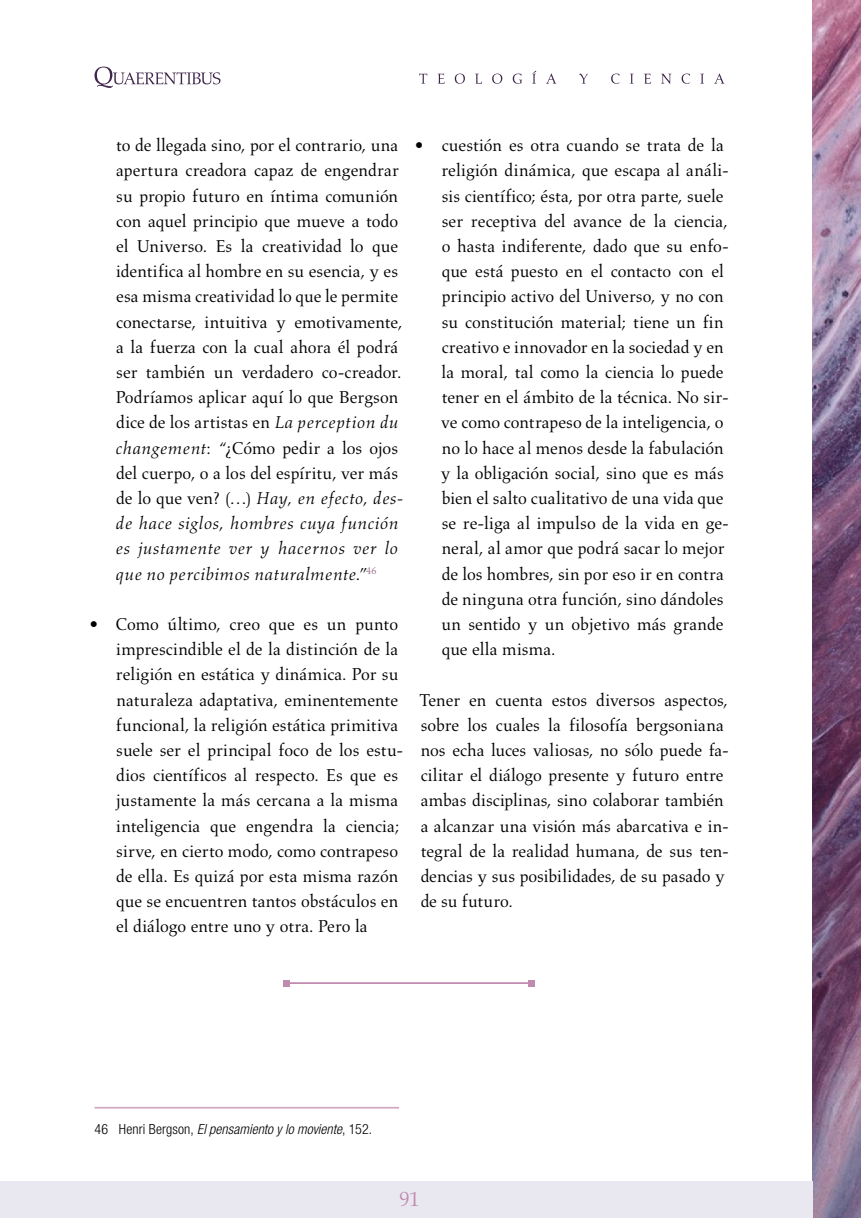
<style>
.page{position:relative;width:861px;height:1218px;background:#fff}
.page>*{position:absolute;margin:0;border:0;box-sizing:border-box;transform-origin:0 0}
.t1{font:21px "Aldus LT Std";color:#c18aaf}
.t2{font:17.5px/25.2px "Aldus LT Std";color:#000}
.t3{font:italic 300 condensed 14px "Helvetica Neue LT Std";color:#000}
.s1{font-style:italic}
.s2{font-style:normal}
</style>
<div class="page">
<img style="left:813px;top:0;width:48px;height:1218px">
<svg style="left:95px;top:67px;width:126px;height:21px"></svg>
<svg style="left:419px;top:71px;width:306px;height:13px"></svg>
<hr style="left:94px;top:1107px;width:305px;height:2px;background:#d1a7c2">
<hr style="left:287px;top:982px;width:245px;height:2px;background:#c18aaf">
<div style="left:284px;top:980px;width:6px;height:7px;background:#c18aaf"></div>
<div style="left:528px;top:980px;width:8px;height:7px;background:#c18aaf"></div>
<div style="left:0;top:1181px;width:813px;height:37px;background:#e9e8f1"></div>
<p class="t2" style="left:115px;top:133px;width:290px">to de llegada sino, por el contrario, una apertura creadora capaz de engendrar su propio futuro en íntima comunión con aquel principio que mueve a todo el Universo. Es la creatividad lo que identifica al hombre en su esencia, y es esa misma creatividad lo que le permite conectarse, intuitiva y emotivamente, a la fuerza con la cual ahora él podrá ser también un verdadero co-creador.<br>Podríamos aplicar aquí lo que Bergson dice de los artistas en <span class="s1">La perception du changement</span>: <span class="s1">“</span>¿Cómo pedir a los ojos del cuerpo, o a los del espíritu, ver más de lo que ven? (…) <span class="s1">Hay, en efecto, des&shy;de hace siglos, hombres cuya función es justamente ver y hacernos ver lo que no percibimos naturalmente</span>.”<sup>46</sup></p>
<p class="t2" style="left:116px;top:612px;width:289px;text-indent:-26px">• Como último, creo que es un punto imprescindible el de la distinción de la religión en estática y dinámica. Por su naturaleza adaptativa, eminentemente funcional, la religión estática primitiva suele ser el principal foco de los estu&shy;dios científicos al respecto. Es que es justamente la más cercana a la misma inteligencia que engendra la ciencia; sirve, en cierto modo, como contrapeso de ella. Es quizá por esta misma razón que se encuentren tantos obstáculos en el diálogo entre uno y otra. Pero la</p>
<p class="t2" style="left:441px;top:133px;width:290px;text-indent:-26px">• cuestión es otra cuando se trata de la religión dinámica, que escapa al análi&shy;sis científico; ésta, por otra parte, suele ser receptiva del avance de la ciencia, o hasta indiferente, dado que su enfo&shy;que está puesto en el contacto con el principio activo del Universo, y no con su constitución material; tiene un fin creativo e innovador en la sociedad y en la moral, tal como la ciencia lo puede tener en el ámbito de la técnica. No sir&shy;ve como contrapeso de la inteligencia, o no lo hace al menos desde la fabulación y la obligación social, sino que es más bien el salto cualitativo de una vida que se re-liga al impulso de la vida en ge&shy;neral, al amor que podrá sacar lo mejor de los hombres, sin por eso ir en contra de ninguna otra función, sino dándoles un sentido y un objetivo más grande que ella misma.</p>
<p class="t2" style="left:419px;top:687px;width:311px">Tener en cuenta estos diversos aspectos, sobre los cuales la filosofía bergsoniana nos echa luces valiosas, no sólo puede fa&shy;cilitar el diálogo presente y futuro entre ambas disciplinas, sino colaborar también a alcanzar una visión más abarcativa e in&shy;tegral de la realidad humana, de sus ten&shy;dencias y sus posibilidades, de su pasado y de su futuro.</p>
<p class="t3" style="left:94px;top:1121px;width:279px"><span class="s2">46 Henri Bergson,</span> El pensamiento y lo moviente<span class="s2">, 152.</span></p>
<p class="t1" style="left:399px;top:1187px;width:22px">91</p>
</div>
